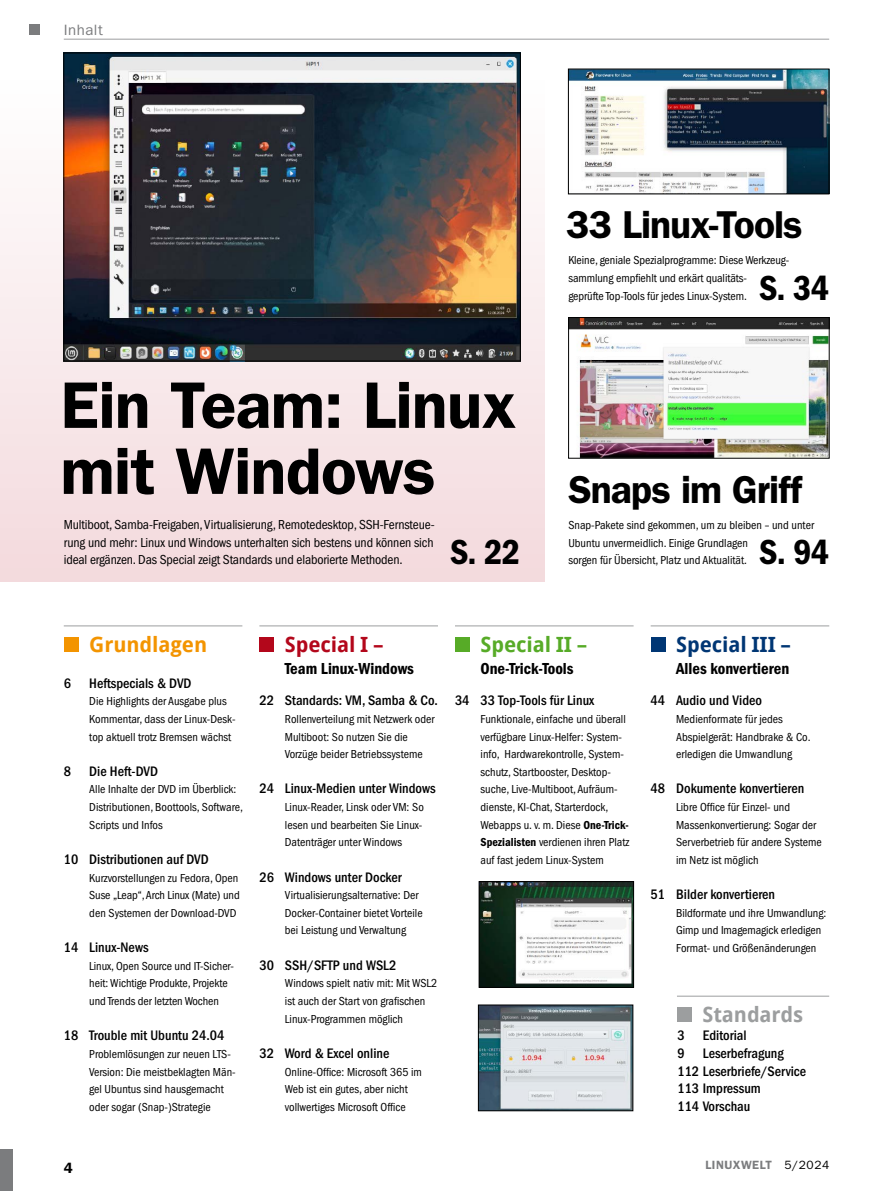
<style>
.page{position:relative;width:893px;height:1191px;background:#fff}
.page>*{position:absolute;margin:0;border:0;box-sizing:border-box;transform-origin:0 0}
.t1{font:600 66px/66px "ITC Franklin Gothic Std";letter-spacing:-.01em;color:#000}
.t2{font:600 39px "ITC Franklin Gothic Std";letter-spacing:-.025em;color:#000}
.t3{font:36px "ITC Franklin Gothic Std Dm Cd";color:#000}
.t4{font:700 21px "Droid Sans Pro";letter-spacing:-.005em;color:#003674}
.t5{font:700 21px "Droid Sans Pro";letter-spacing:-.005em;color:#f39400}
.t6{font:700 21px "Droid Sans Pro";letter-spacing:-.005em;color:#57ab27}
.t7{font:700 21px "Droid Sans Pro";letter-spacing:-.005em;color:#b3071b}
.t8{font:700 21px "Droid Sans Pro";letter-spacing:-.005em;color:#9c9e9f}
.t9{font:16.5px "ITC Franklin Gothic Std Dm Cd";color:#000}
.t10{font:15px "ITC Franklin Gothic Std";letter-spacing:.035em;color:#7b7c7e}
.t11{font:600 15px "ITC Franklin Gothic Std";color:#000}
.t12{font:500 condensed 14.25px/17.7px "ITC Franklin Gothic Std";color:#000}
.t13{font:condensed 13.5px/17.7px "ITC Franklin Gothic Std";letter-spacing:-.01em;color:#000;text-align:justify}
.t14{font:condensed 12px/17.7px "ITC Franklin Gothic Std";color:#000}
.t15{font:600 12px "ITC Franklin Gothic Std";letter-spacing:.04em;color:#7b7c7e}
.s1{font-family:"ITC Franklin Gothic Std Dm Cd";font-stretch:normal}
.s2{font-weight:400;color:#000}
</style>
<div class="page">
<hr style="left:64px;top:39px;width:765px;height:1px;background:#9c9e9f">
<div style="left:30px;top:24px;width:10px;height:11px;background:#7b7c7e"></div>
<div style="left:0;top:1148px;width:13px;height:43px;background:#7b7c7e"></div>
<div style="left:0;top:69px;width:544px;height:513px;background:linear-gradient(to bottom,#f7f8f7,#f3dadd)"></div>
<img style="left:570px;top:71px;width:257px;height:121px">
<div style="left:568px;top:69px;width:261px;height:125px;border:1px solid #000"></div>
<hr style="left:64px;top:625px;width:178px;height:1px;background:#9c9e9f">
<div style="left:64px;top:637px;width:15px;height:15px;background:#f39400"></div>
<hr style="left:259px;top:625px;width:179px;height:1px;background:#9c9e9f">
<div style="left:259px;top:637px;width:15px;height:15px;background:#b3071b"></div>
<hr style="left:455px;top:625px;width:179px;height:1px;background:#9c9e9f">
<div style="left:455px;top:637px;width:15px;height:15px;background:#57ab27"></div>
<img style="left:66px;top:55px;width:452px;height:304px">
<div style="left:64px;top:53px;width:456px;height:308px;border:1px solid #000"></div>
<hr style="left:677px;top:995px;width:152px;height:1px;background:#9c9e9f">
<div style="left:677px;top:1007px;width:15px;height:15px;background:#9c9e9f"></div>
<img style="left:570px;top:319px;width:257px;height:137px">
<div style="left:568px;top:317px;width:261px;height:141px;border:1px solid #000"></div>
<img style="left:480px;top:1006px;width:151px;height:103px">
<div style="left:478px;top:1004px;width:155px;height:107px;border:1px solid #000"></div>
<hr style="left:651px;top:625px;width:178px;height:1px;background:#9c9e9f">
<div style="left:651px;top:637px;width:15px;height:15px;background:#003674"></div>
<img style="left:481px;top:883px;width:151px;height:102px">
<div style="left:479px;top:881px;width:155px;height:106px;border:1px solid #000"></div>
<p class="t10" style="left:64px;top:21px;width:41px">Inhalt</p>
<h1 class="t1" style="left:61px;top:372px;width:458px">Ein Team: Linux mit Windows</h1>
<h2 class="t2" style="left:566px;top:202px;width:238px">33 Linux-Tools</h2>
<p class="t14" style="left:568px;top:252px;width:223px">Kleine, geniale Spezialprogramme: Diese Werkzeug&shy;sammlung empfiehlt und erkärt qualitäts-<br>geprüfte Top-Tools für jedes Linux-System.</p>
<h3 class="t3" style="left:759px;top:267px;width:71px">S. 34</h3>
<h2 class="t2" style="left:568px;top:466px;width:235px">Snaps im Griff</h2>
<p class="t13" style="left:64px;top:516px;width:372px">Multiboot, Samba-Freigaben, Virtualisierung, Remotedesktop, SSH-Fernsteue&shy;rung und mehr: Linux und Windows unterhalten sich bestens und können sich ideal ergänzen. Das Special zeigt Standards und elaborierte Methoden.</p>
<p class="t14" style="left:568px;top:516px;width:247px">Snap-Pakete sind gekommen, um zu bleiben – und unter<br>Ubuntu unvermeidlich. Einige Grundlagen<br>sorgen für Übersicht, Platz und Aktualität.</p>
<h3 class="t3" style="left:450px;top:532px;width:71px">S. 22</h3>
<h3 class="t3" style="left:759px;top:532px;width:71px">S. 94</h3>
<h3 class="t5" style="left:89px;top:629px;width:119px">Grundlagen</h3>
<h3 class="t7" style="left:285px;top:629px;width:100px">Special I –</h3>
<h3 class="t9" style="left:285px;top:659px;width:131px">Team Linux-Windows</h3>
<p class="t12" style="left:64px;top:674px;width:9px">6</p>
<p class="t12" style="left:89px;top:674px;width:104px">Heftspecials &amp; DVD</p>
<p class="t14" style="left:89px;top:692px;width:148px">Die Highlights der Ausgabe plus<br>Kommentar, dass der Linux-Desk&shy;top aktuell trotz Bremsen wächst</p>
<p class="t12" style="left:64px;top:762px;width:9px">8</p>
<p class="t12" style="left:89px;top:762px;width:70px">Die Heft-DVD</p>
<p class="t14" style="left:89px;top:780px;width:155px">Alle Inhalte der DVD im Überblick:<br>Distributionen, Boottools, Software,<br>Scripts und Infos</p>
<p class="t12" style="left:64px;top:850px;width:147px">10 Distributionen auf DVD</p>
<p class="t14" style="left:89px;top:869px;width:152px">Kurzvorstellungen zu Fedora, Open<br>Suse „Leap“, Arch Linux (Mate) und den Systemen der Download-DVD</p>
<p class="t12" style="left:64px;top:938px;width:86px">14 Linux-News</p>
<p class="t14" style="left:89px;top:957px;width:146px">Linux, Open Source und IT-Sicher&shy;heit: Wichtige Produkte, Projekte und Trends der letzten Wochen</p>
<p class="t12" style="left:64px;top:1026px;width:162px">18 Trouble mit Ubuntu 24.04</p>
<p class="t14" style="left:89px;top:1045px;width:148px">Problemlösungen zur neuen LTS-<br>Version: Die meistbeklagten Män&shy;gel Ubuntus sind hausgemacht oder sogar (Snap-)Strategie</p>
<p class="t12" style="left:259px;top:692px;width:180px">22 Standards: VM, Samba &amp; Co.</p>
<p class="t14" style="left:285px;top:710px;width:151px">Rollenverteilung mit Netzwerk oder<br>Multiboot: So nutzen Sie die<br>Vorzüge beider Betriebssysteme</p>
<p class="t12" style="left:259px;top:780px;width:178px">24 Linux-Medien unter Windows</p>
<p class="t14" style="left:285px;top:798px;width:140px;text-align:justify">Linux-Reader, Linsk oder VM: So lesen und bearbeiten Sie Linux-Datenträger unter Windows</p>
<p class="t12" style="left:259px;top:868px;width:144px">26 Windows unter Docker</p>
<p class="t14" style="left:285px;top:886px;width:139px">Virtualisierungsalternative: Der<br>Docker-Container bietet Vorteile bei Leistung und Verwaltung</p>
<p class="t12" style="left:259px;top:956px;width:139px">30 SSH/SFTP und WSL2</p>
<p class="t14" style="left:285px;top:974px;width:154px">Windows spielt nativ mit: Mit WSL2 ist auch der Start von grafischen<br>Linux-Programmen möglich</p>
<p class="t12" style="left:259px;top:1044px;width:131px">32 Word &amp; Excel online</p>
<p class="t14" style="left:285px;top:1062px;width:139px">Online-Office: Microsoft 365 im<br>Web ist ein gutes, aber nicht vollwertiges Microsoft Office</p>
<h3 class="t6" style="left:480px;top:629px;width:108px">Special II –</h3>
<h3 class="t9" style="left:480px;top:659px;width:95px">One-Trick-Tools</h3>
<p class="t12" style="left:455px;top:692px;width:141px">34 33 Top-Tools für Linux</p>
<p class="t14" style="left:481px;top:710px;width:150px">Funktionale, einfache und überall verfügbare Linux-Helfer: System&shy;info, Hardwarekontrolle, System&shy;schutz, Startbooster, Desktop&shy;suche, Live-Multiboot, Aufräum&shy;dienste, KI-Chat, Starterdock, Webapps u. v. m. Diese <span class="s1">One-Trick-Spezialisten</span> verdienen ihren Platz auf fast jedem Linux-System</p>
<h3 class="t4" style="left:676px;top:629px;width:116px">Special III –</h3>
<h3 class="t9" style="left:676px;top:659px;width:115px">Alles konvertieren</h3>
<p class="t12" style="left:651px;top:692px;width:113px">44 Audio und Video</p>
<p class="t14" style="left:676px;top:710px;width:136px">Medienformate für jedes<br>Abspielgerät: Handbrake &amp; Co. erledigen die Umwandlung</p>
<p class="t12" style="left:651px;top:780px;width:155px">48 Dokumente konvertieren</p>
<p class="t14" style="left:676px;top:798px;width:147px">Libre Office für Einzel- und<br>Massenkonvertierung: Sogar der<br>Serverbetrieb für andere Systeme im Netz ist möglich</p>
<p class="t12" style="left:651px;top:885px;width:126px">51 Bilder konvertieren</p>
<p class="t14" style="left:676px;top:904px;width:152px">Bildformate und ihre Umwandlung:<br>Gimp und Imagemagick erledigen<br>Format- und Größenänderungen</p>
<h3 class="t8" style="left:702px;top:999px;width:102px">Standards</h3>
<p class="t12" style="left:677px;top:1026px;width:9px">3</p>
<p class="t12" style="left:703px;top:1026px;width:45px">Editorial</p>
<p class="t12" style="left:677px;top:1044px;width:9px">9</p>
<p class="t12" style="left:677px;top:1044px;width:130px;text-indent:26px">Leserbefragung<br>112 Leserbriefe/Service<br>113 Impressum<br>114 Vorschau</p>
<p class="t11" style="left:64px;top:1158px;width:10px">4</p>
<p class="t15" style="left:705px;top:1158px;width:125px">LINUXWELT <span class="s2">5/2024</span></p>
</div>
